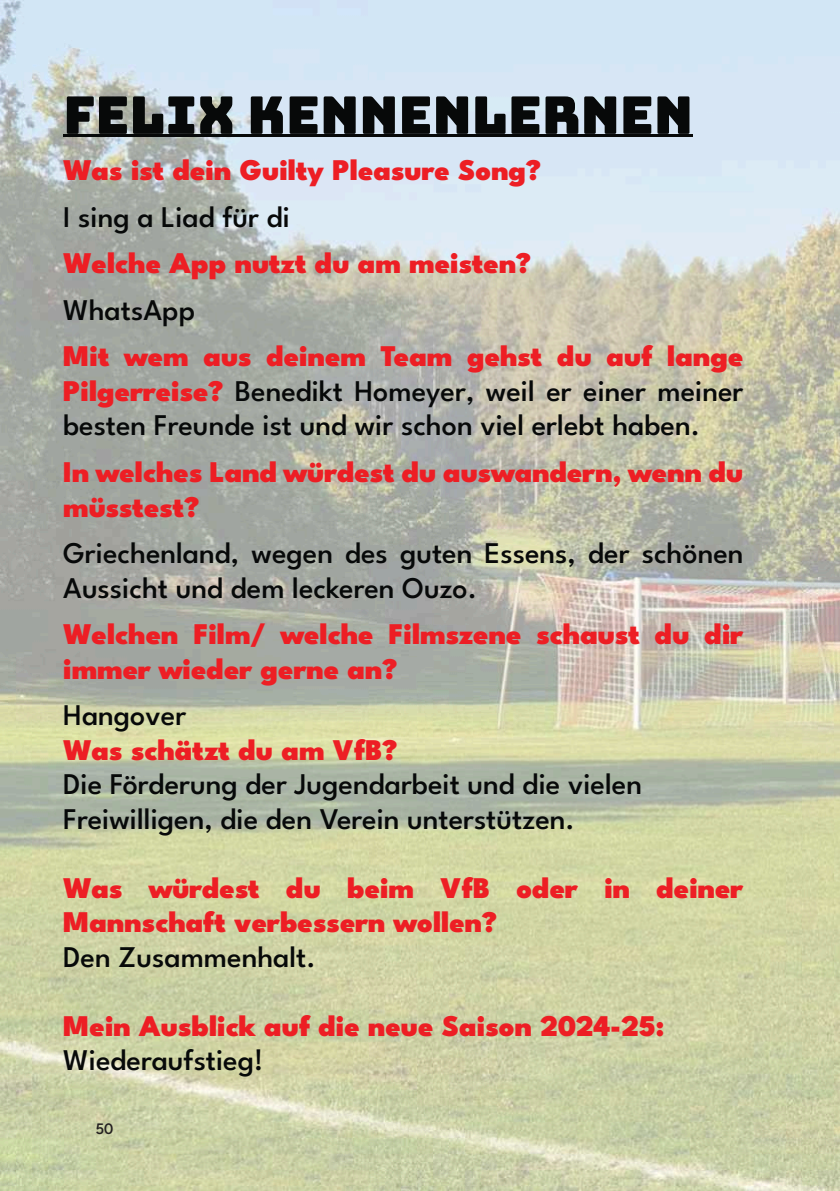
<style>
.page{position:relative;width:840px;height:1191px;background:#fff}
.page>*{position:absolute;margin:0;border:0;box-sizing:border-box;transform-origin:0 0}
.t1{font:52px "Bungee";color:#070909}
.t2{font:500 30px/34.4px "League Spartan";color:#070909}
.t3{font:900 30px/34.4px "League Spartan";color:#ed1e24}
.t4{font:500 16px "League Spartan";color:#231f20}
.s1{font-weight:900;color:#ed1e24}
</style>
<div class="page">
<img style="left:0;top:0;width:839px;height:1191px">
<hr style="left:63px;top:134px;width:629px;height:2px;background:#070909">
<h1 class="t1" style="left:63px;top:85px;width:631px">FELIX KENNENLERNEN</h1>
<p class="t3" style="left:63px;top:151px;width:479px">Was ist dein Guilty Pleasure Song?</p>
<p class="t2" style="left:63px;top:197px;width:228px">I sing a Liad für di</p>
<p class="t3" style="left:63px;top:244px;width:469px">Welche App nutzt du am meisten?</p>
<p class="t2" style="left:63px;top:290px;width:133px">WhatsApp</p>
<p class="t2" style="left:63px;top:337px;width:681px;text-align:justify"><span class="s1">Mit wem aus deinem Team gehst du auf lange Pilgerreise?</span> Benedikt Homeyer, weil er einer meiner besten Freunde ist und wir schon viel erlebt haben.</p>
<p class="t3" style="left:63px;top:452px;width:681px">In welches Land würdest du auswandern, wenn du müsstest?</p>
<p class="t2" style="left:63px;top:533px;width:681px">Griechenland, wegen des guten Essens, der schönen<br>Aussicht und dem leckeren Ouzo.</p>
<p class="t3" style="left:63px;top:614px;width:681px">Welchen Film/ welche Filmszene schaust du dir immer wieder gerne an?</p>
<p class="t2" style="left:63px;top:695px;width:124px">Hangover</p>
<p class="t3" style="left:63px;top:730px;width:335px">Was schätzt du am VfB?</p>
<p class="t2" style="left:63px;top:764px;width:580px">Die Förderung der Jugendarbeit und die vielen<br>Freiwilligen, die den Verein unterstützen.</p>
<p class="t3" style="left:63px;top:868px;width:681px">Was würdest du beim VfB oder in deiner<br>Mannschaft verbessern wollen?</p>
<p class="t2" style="left:63px;top:937px;width:254px">Den Zusammenhalt.</p>
<p class="t3" style="left:63px;top:1006px;width:602px">Mein Ausblick auf die neue Saison 2024-25:</p>
<p class="t2" style="left:63px;top:1040px;width:201px">Wiederaufstieg!</p>
<p class="t4" style="left:96px;top:1116px;width:19px">50</p>
</div>
